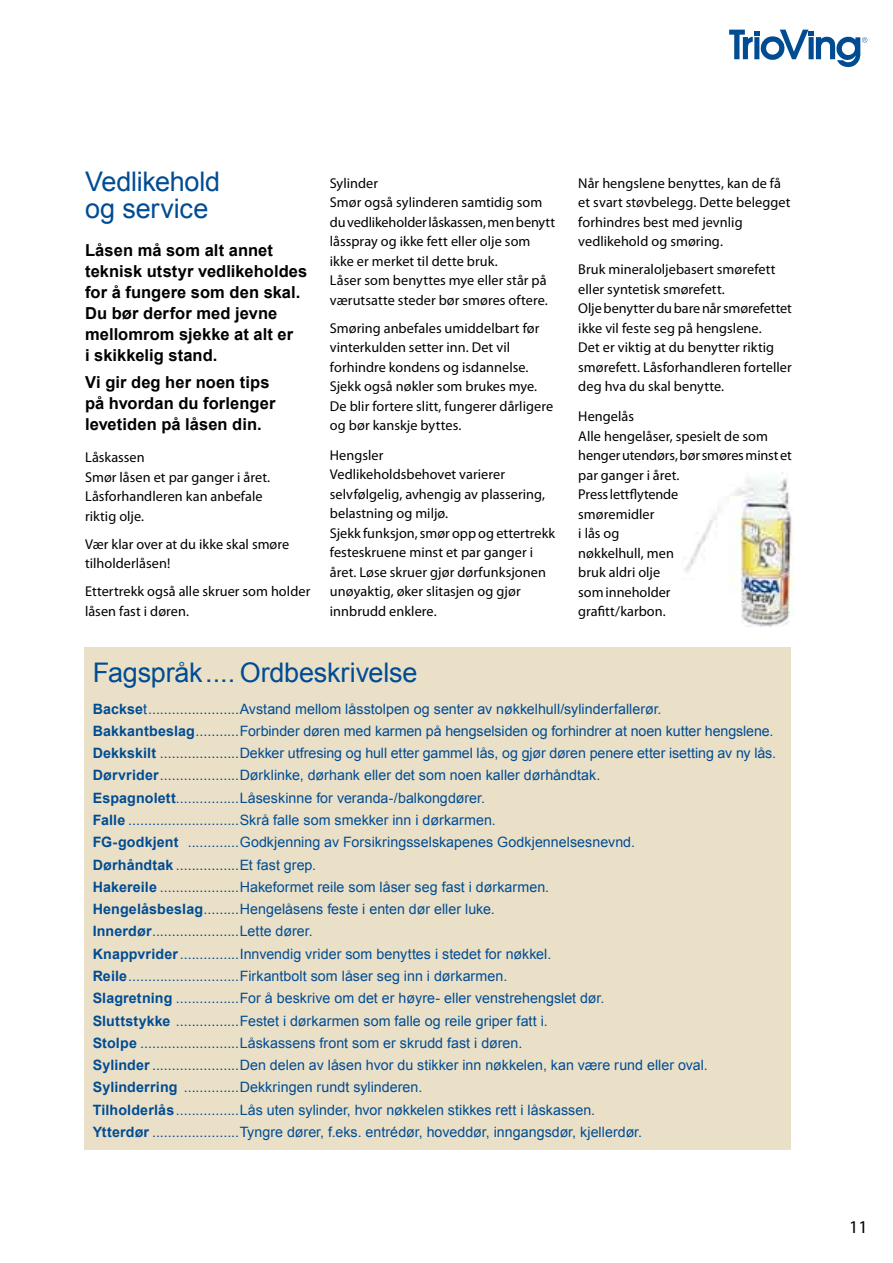
<style>
.page{position:relative;width:893px;height:1263px;background:#fff}
.page>*{position:absolute;margin:0;border:0;box-sizing:border-box;transform-origin:0 0}
.t1{font:27px/27px "Arial";letter-spacing:-.01em;color:#004c93}
.t2{font:18px "Myriad Pro";color:#000}
.t3{font:700 16.5px/21px "Arial";letter-spacing:.005em;color:#000}
.t4{font:14.25px/22.4px "Arial";color:#004c93}
.t5{font:14.25px/19.5px "Myriad Pro";letter-spacing:.005em;color:#000}
.s1{font-weight:700}
</style>
<div class="page">
<svg style="left:730px;top:30px;width:137px;height:38px"></svg>
<img style="left:684px;top:473px;width:109px;height:153px">
<div style="left:84px;top:647px;width:707px;height:502px;background:#eae0c8"></div>
<h1 class="t1" style="left:85px;top:168px;width:137px">Vedlikehold og service</h1>
<p class="t3" style="left:85px;top:240px;width:224px">Låsen må som alt annet teknisk utstyr vedlikeholdes for å fungere som den skal.<br>Du bør derfor med jevne mellomrom sjekke at alt er<br>i skikkelig stand.</p>
<p class="t3" style="left:85px;top:372px;width:192px">Vi gir deg her noen tips på hvordan du forlenger levetiden på låsen din.</p>
<p class="t5" style="left:85px;top:448px;width:187px">Låskassen<br>Smør låsen et par ganger i året.<br>Låsforhandleren kan anbefale riktig olje.</p>
<p class="t5" style="left:85px;top:534px;width:206px">Vær klar over at du ikke skal smøre tilholderlåsen!</p>
<p class="t5" style="left:85px;top:582px;width:227px">Ettertrekk også alle skruer som holder låsen fast i døren.</p>
<p class="t5" style="left:330px;top:173px;width:227px">Sylinder<br>Smør også sylinderen samtidig som du vedlikeholder låskassen, men benytt låsspray og ikke fett eller olje som ikke er merket til dette bruk.<br>Låser som benyttes mye eller står på værutsatte steder bør smøres oftere.</p>
<p class="t5" style="left:330px;top:318px;width:225px">Smøring anbefales umiddelbart før vinterkulden setter inn. Det vil forhindre kondens og isdannelse.<br>Sjekk også nøkler som brukes mye.<br>De blir fortere slitt, fungerer dårligere og bør kanskje byttes.</p>
<p class="t5" style="left:330px;top:445px;width:227px">Hengsler<br>Vedlikeholdsbehovet varierer selvfølgelig, avhengig av plassering, belastning og miljø.<br>Sjekk funksjon, smør opp og ettertrekk festeskruene minst et par ganger i året. Løse skruer gjør dørfunksjonen unøyaktig, øker slitasjen og gjør innbrudd enklere.</p>
<p class="t5" style="left:578px;top:173px;width:214px">Når hengslene benyttes, kan de få et svart støvbelegg. Dette belegget forhindres best med jevnlig vedlikehold og smøring.</p>
<p class="t5" style="left:578px;top:259px;width:215px">Bruk mineraloljebasert smørefett eller syntetisk smørefett.<br>Olje benytter du bare når smørefettet ikke vil feste seg på hengslene.<br>Det er viktig at du benytter riktig smørefett. Låsforhandleren forteller deg hva du skal benytte.</p>
<p class="t5" style="left:578px;top:406px;width:215px">Hengelås<br>Alle hengelåser, spesielt de som henger utendørs, bør smøres minst et par ganger i året.<br>Press lettf--lytende<br>smøremidler<br>i lås og<br>nøkkelhull, men<br>bruk aldri olje<br>som inneholder<br>grafitt/karbon.</p>
<h1 class="t1" style="left:93px;top:660px;width:326px">Fagspråk.... Ordbeskrivelse</h1>
<p class="t4" style="left:93px;top:698px;width:685px"><span class="s1">Backse</span>t.......................Avstand mellom låsstolpen og senter av nøkkelhull/sylinderfallerør.<br><span class="s1">Bakkantbeslag</span>...........Forbinder døren med karmen på hengselsiden og forhindrer at noen kutter hengslene.<br><span class="s1">Dekkskilt</span> ....................Dekker utfresing og hull etter gammel lås, og gjør døren penere etter isetting av ny lås.<br><span class="s1">Dørvrider</span>....................Dørklinke, dørhank eller det som noen kaller dørhåndtak.<br><span class="s1">Espagnolett</span>................Låseskinne for veranda-/balkongdører.<br><span class="s1">Falle</span> ............................Skrå falle som smekker inn i dørkarmen.<br><span class="s1">FG-godkjent</span> .............Godkjenning av Forsikringsselskapenes Godkjennelsesnevnd.<br><span class="s1">Dørhåndtak</span> ................Et fast grep.<br><span class="s1">Hakereile</span> ....................Hakeformet reile som låser seg fast i dørkarmen.<br><span class="s1">Hengelåsbeslag</span>.........Hengelåsens feste i enten dør eller luke.<br><span class="s1">Innerdør</span>......................Lette dører.<br><span class="s1">Knappvrider</span>...............Innvendig vrider som benyttes i stedet for nøkkel.<br><span class="s1">Reile</span>............................Firkantbolt som låser seg inn i dørkarmen.<br><span class="s1">Slagretning</span> ................For å beskrive om det er høyre- eller venstrehengslet dør.<br><span class="s1">Sluttstykke</span> ................Festet i dørkarmen som falle og reile griper fatt i.<br><span class="s1">Stolpe</span> .........................Låskassens front som er skrudd fast i døren.<br><span class="s1">Sylinder</span> ......................Den delen av låsen hvor du stikker inn nøkkelen, kan være rund eller oval.<br><span class="s1">Sylinderring</span> ..............Dekkringen rundt sylinderen.<br><span class="s1">Tilholderlås</span>................Lås uten sylinder, hvor nøkkelen stikkes rett i låskassen.<br><span class="s1">Ytterdør</span> ......................Tyngre dører, f.eks. entrédør, hoveddør, inngangsdør, kjellerdør.</p>
<p class="t2" style="left:849px;top:1216px;width:20px">11</p>
</div>
